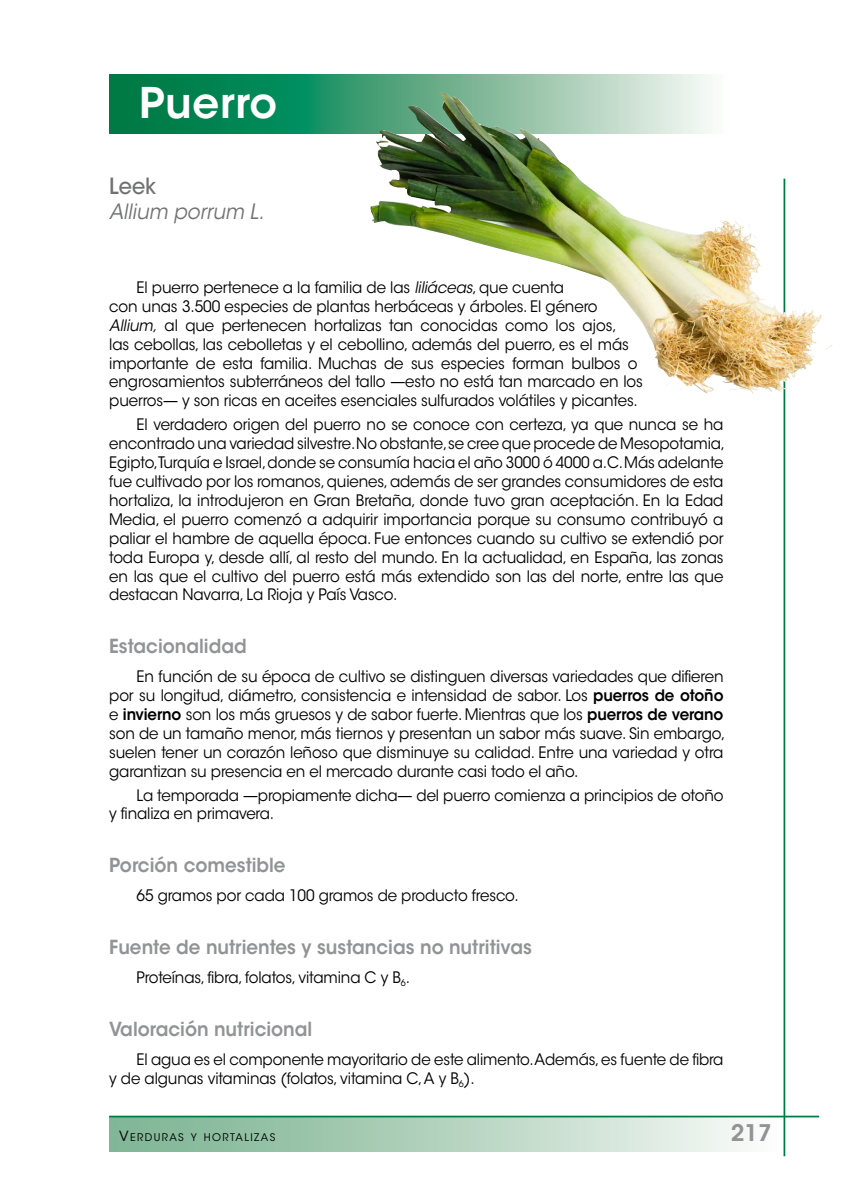
<style>
.page{position:relative;width:844px;height:1191px;background:#fff}
.page>*{position:absolute;margin:0;border:0;box-sizing:border-box;transform-origin:0 0}
.t1{font:600 42px "ITC Avant Garde Std";letter-spacing:.015em;color:#fff}
.t2{font:600 22.75px "ITC Avant Garde Std";color:#929395}
.t3{font:500 22.22px "ITC Avant Garde Std";color:#707172;scale:.94 1}
.t4{font:italic 21px "ITC Avant Garde Std";color:#707172;scale:.94 1}
.t5{font:600 19.25px "ITC Avant Garde Std";color:#929395;scale:.95 1}
.t6{font:15.75px/18.9px "ITC Avant Garde Std";letter-spacing:-.01em;color:#000;scale:.95 1}
.t7{font:10.5px "ITC Avant Garde Std";letter-spacing:.135em;color:#000}
.s1{font-style:italic}
.s2{font-weight:600}
.s3{font-size:14px}
</style>
<div class="page">
<svg style="left:109px;top:74px;width:599px;height:60px"></svg>
<div style="left:109px;top:1116px;width:675px;height:35px;background:linear-gradient(to right,#77b18e,#f8faf7)"></div>
<hr style="left:109px;top:1115px;width:710px;height:2px;background:#007a45">
<hr style="left:783px;top:179px;width:2px;height:977px;background:#007a45">
<img style="left:369px;top:93px;width:364px;height:301px">
<h1 class="t1" style="left:139px;top:76px;width:140px">Puerro</h1>
<h3 class="t3" style="left:109px;top:172px;width:52px">Leek</h3>
<h3 class="t4" style="left:109px;top:199px;width:166px">Allium porrum L.</h3>
<p class="t6" style="left:109px;top:278px;width:563px;text-indent:27px">El puerro pertenece a la familia de las <span class="s1">liliáceas</span>, que cuenta<br>con unas 3.500 especies de plantas herbáceas y árboles. El género <span class="s1">Allium,</span> al que pertenecen hortalizas tan conocidas como los ajos,<br>las cebollas, las cebolletas y el cebollino, además del puerro, es el más importante de esta familia. Muchas de sus especies forman bulbos o engrosamientos subterráneos del tallo —esto no está tan marcado en los puerros— y son ricas en aceites esenciales sulfurados volátiles y picantes.</p>
<p class="t6" style="left:109px;top:415px;width:649px;text-align:justify;text-indent:27px">El verdadero origen del puerro no se conoce con certeza, ya que nunca se ha encontrado una variedad silvestre. No obstante, se cree que procede de Mesopotamia, Egipto,Turquía e Israel, donde se consumía hacia el año 3000 ó 4000 a.C. Más adelante fue cultivado por los romanos, quienes, además de ser grandes consumidores de esta hortaliza, la introdujeron en Gran Bretaña, donde tuvo gran aceptación. En la Edad Media, el puerro comenzó a adquirir importancia porque su consumo contribuyó a paliar el hambre de aquella época. Fue entonces cuando su cultivo se extendió por toda Europa y, desde allí, al resto del mundo. En la actualidad, en España, las zonas en las que el cultivo del puerro está más extendido son las del norte, entre las que destacan Navarra, La Rioja y País Vasco.</p>
<p class="t5" style="left:109px;top:634px;width:146px">Estacionalidad</p>
<p class="t6" style="left:109px;top:667px;width:650px;text-indent:27px">En función de su época de cultivo se distinguen diversas variedades que difieren por su longitud, diámetro, consistencia e intensidad de sabor. Los <span class="s2">puerros de otoño </span>e <span class="s2">invierno</span> son los más gruesos y de sabor fuerte. Mientras que los <span class="s2">puerros de verano </span>son de un tamaño menor, más tiernos y presentan un sabor más suave. Sin embargo, suelen tener un corazón leñoso que disminuye su calidad. Entre una variedad y otra garantizan su presencia en el mercado durante casi todo el año.</p>
<p class="t6" style="left:109px;top:785px;width:648px;text-indent:27px">La temporada —propiamente dicha— del puerro comienza a principios de otoño y finaliza en primavera.</p>
<p class="t5" style="left:109px;top:853px;width:187px">Porción comestible</p>
<p class="t6" style="left:136px;top:886px;width:404px">65 gramos por cada 100 gramos de producto fresco.</p>
<p class="t5" style="left:109px;top:934px;width:446px">Fuente de nutrientes y sustancias no nutritivas</p>
<p class="t6" style="left:136px;top:968px;width:289px">Proteínas, fibra, folatos, vitamina C y B<sub>6</sub>.</p>
<p class="t5" style="left:109px;top:1016px;width:215px">Valoración nutricional</p>
<p class="t6" style="left:109px;top:1049px;width:648px;text-indent:27px">El agua es el componente mayoritario de este alimento.Además, es fuente de fibra y de algunas vitaminas (folatos, vitamina C, A y B<sub>6</sub>).</p>
<p class="t7" style="left:119px;top:1131px;width:158px"><span class="s3">V</span>ERDURAS Y HORTALIZAS</p>
<h2 class="t2" style="left:730px;top:1118px;width:43px">217</h2>
</div>
